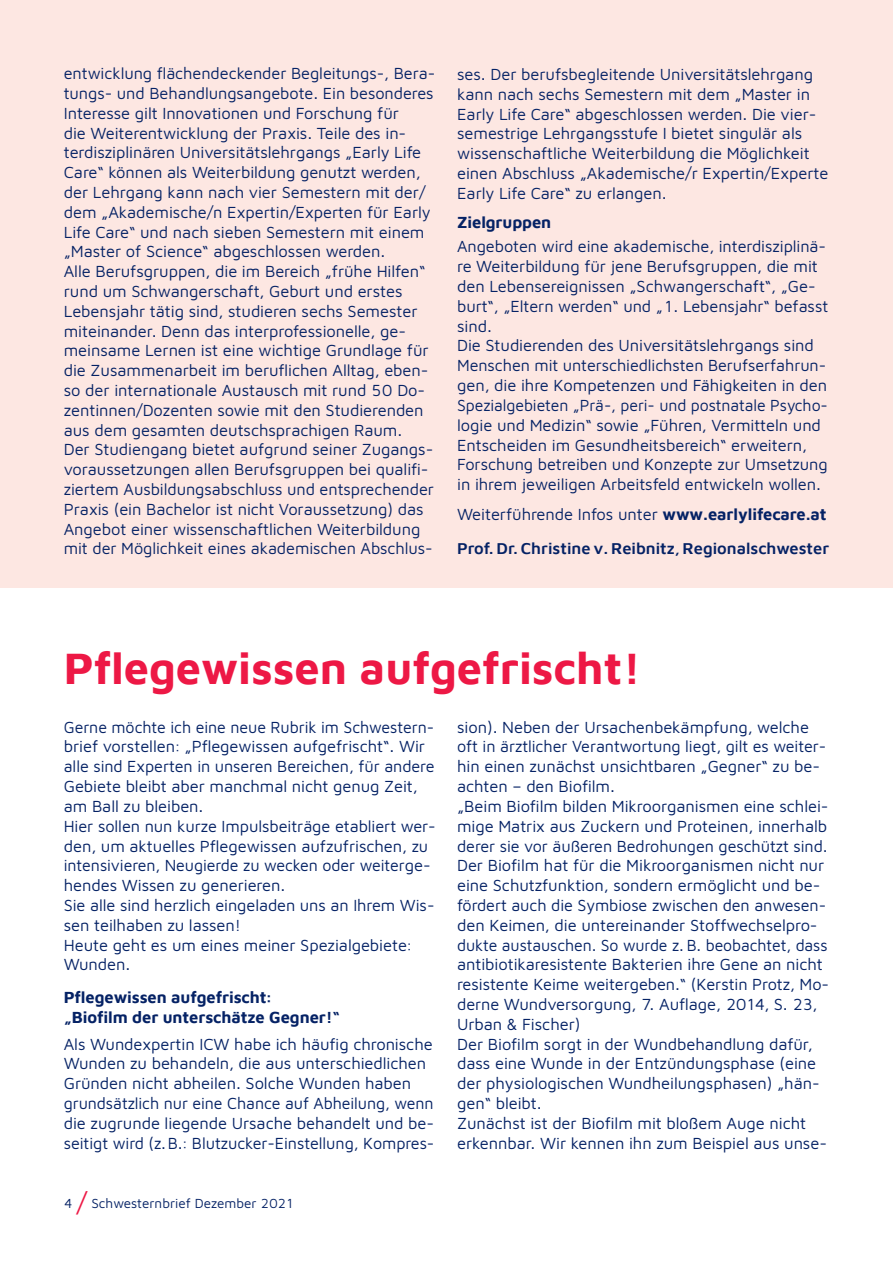
<style>
.page{position:relative;width:893px;height:1263px;background:#fff}
.page>*{position:absolute;margin:0;border:0;box-sizing:border-box;transform-origin:0 0}
.t1{font:700 45px "Maven Johanniter";color:#ed1845}
.t2{font:16.5px/19.8px "Maven Johanniter";letter-spacing:-.005em;color:#052265}
.t3{font:600 16.5px/34.7px "Maven Johanniter";color:#052265}
.t4{font:700 16.5px/19.8px "Maven Johanniter";letter-spacing:-.005em;color:#052265}
.t5{font:13.5px "Maven Johanniter";color:#052265}
.s1{font-weight:400}
.s2{font-weight:700}
.s3{font-size:27px;color:#ed1845}
</style>
<div class="page">
<div style="left:0;top:0;width:893px;height:588px;background:#fde7e2"></div>
<p class="t2" style="left:64px;top:63px;width:373px">entwicklung flächendeckender Begleitungs-, Bera&shy;tungs- und Behandlungsangebote. Ein besonderes Interesse gilt Innovationen und Forschung für<br>die Weiterentwicklung der Praxis. Teile des in&shy;terdisziplinären Universitätslehrgangs „Early Life Care“ können als Weiterbildung genutzt werden, der Lehrgang kann nach vier Semestern mit der/ dem „Akademische/n Expertin/Experten für Early Life Care“ und nach sieben Semestern mit einem „Master of Science“ abgeschlossen werden.<br>Alle Berufsgruppen, die im Bereich „frühe Hilfen“ rund um Schwangerschaft, Geburt und erstes Lebensjahr tätig sind, studieren sechs Semester miteinander. Denn das interprofessionelle, ge&shy;meinsame Lernen ist eine wichtige Grundlage für die Zusammenarbeit im beruflichen Alltag, eben&shy;so der internationale Austausch mit rund 50 Do&shy;zentinnen/Dozenten sowie mit den Studierenden aus dem gesamten deutschsprachigen Raum.<br>Der Studiengang bietet aufgrund seiner Zugangs&shy;voraussetzungen allen Berufsgruppen bei qualifi&shy;ziertem Ausbildungsabschluss und entsprechender Praxis (ein Bachelor ist nicht Voraussetzung) das Angebot einer wissenschaftlichen Weiterbildung mit der Möglichkeit eines akademischen Abschlus-</p>
<p class="t2" style="left:457px;top:63px;width:373px">ses. Der berufsbegleitende Universitätslehrgang kann nach sechs Semestern mit dem „Master in Early Life Care“ abgeschlossen werden. Die vier&shy;semestrige Lehrgangsstufe I bietet singulär als wissenschaftliche Weiterbildung die Möglichkeit einen Abschluss „Akademische/r Expertin/Experte Early Life Care“ zu erlangen.</p>
<p class="t4" style="left:457px;top:211px;width:96px">Zielgruppen</p>
<p class="t2" style="left:457px;top:236px;width:373px">Angeboten wird eine akademische, interdisziplinä&shy;re Weiterbildung für jene Berufsgruppen, die mit den Lebensereignissen „Schwangerschaft“, „Ge&shy;burt“, „Eltern werden“ und „1. Lebensjahr“ befasst sind.<br>Die Studierenden des Universitätslehrgangs sind Menschen mit unterschiedlichsten Berufserfahrun&shy;gen, die ihre Kompetenzen und Fähigkeiten in den Spezialgebieten „Prä-, peri- und postnatale Psycho&shy;logie und Medizin“ sowie „Führen, Vermitteln und Entscheiden im Gesundheitsbereich“ erweitern, Forschung betreiben und Konzepte zur Umsetzung in ihrem jeweiligen Arbeitsfeld entwickeln wollen.</p>
<p class="t3" style="left:457px;top:496px;width:374px"><span class="s1">Weiterführende Infos unter</span> <span class="s2">www.earlylifecare.at<br></span>Prof. Dr. Christine v. Reibnitz, Regionalschwester</p>
<h1 class="t1" style="left:64px;top:636px;width:579px">Pflegewissen aufgefrischt!</h1>
<p class="t2" style="left:457px;top:716px;width:373px">sion). Neben der Ursachenbekämpfung, welche oft in ärztlicher Verantwortung liegt, gilt es weiter&shy;hin einen zunächst unsichtbaren „Gegner“ zu be&shy;achten – den Biofilm.<br>„Beim Biofilm bilden Mikroorganismen eine schlei&shy;mige Matrix aus Zuckern und Proteinen, innerhalb derer sie vor äußeren Bedrohungen geschützt sind.<br>Der Biofilm hat für die Mikroorganismen nicht nur eine Schutzfunktion, sondern ermöglicht und be&shy;fördert auch die Symbiose zwischen den anwesen&shy;den Keimen, die untereinander Stoffwechselpro&shy;dukte austauschen. So wurde z. B. beobachtet, dass antibiotikaresistente Bakterien ihre Gene an nicht resistente Keime weitergeben.“ (Kerstin Protz, Mo&shy;derne Wundversorgung, 7. Auflage, 2014, S. 23, Urban &amp; Fischer)<br>Der Biofilm sorgt in der Wundbehandlung dafür, dass eine Wunde in der Entzündungsphase (eine der physiologischen Wundheilungsphasen) „hän&shy;gen“ bleibt.<br>Zunächst ist der Biofilm mit bloßem Auge nicht erkennbar. Wir kennen ihn zum Beispiel aus unse-</p>
<p class="t2" style="left:64px;top:716px;width:374px">Gerne möchte ich eine neue Rubrik im Schwestern&shy;brief vorstellen: „Pflegewissen aufgefrischt“. Wir alle sind Experten in unseren Bereichen, für andere Gebiete bleibt aber manchmal nicht genug Zeit, am Ball zu bleiben.<br>Hier sollen nun kurze Impulsbeiträge etabliert wer&shy;den, um aktuelles Pflegewissen aufzufrischen, zu intensivieren, Neugierde zu wecken oder weiterge&shy;hendes Wissen zu generieren.<br>Sie alle sind herzlich eingeladen uns an Ihrem Wis&shy;sen teilhaben zu lassen!<br>Heute geht es um eines meiner Spezialgebiete:<br>Wunden.</p>
<p class="t4" style="left:64px;top:986px;width:278px">Pflegewissen aufgefrischt:<br>„Biofilm der unterschätze Gegner!“</p>
<p class="t2" style="left:64px;top:1033px;width:372px">Als Wundexpertin ICW habe ich häufig chronische Wunden zu behandeln, die aus unterschiedlichen Gründen nicht abheilen. Solche Wunden haben grundsätzlich nur eine Chance auf Abheilung, wenn die zugrunde liegende Ursache behandelt und be&shy;seitigt wird (z.B.: Blutzucker-Einstellung, Kompres-</p>
<p class="t5" style="left:64px;top:1194px;width:232px">4 <span class="s3">/</span> Schwesternbrief Dezember 2021</p>
</div>
